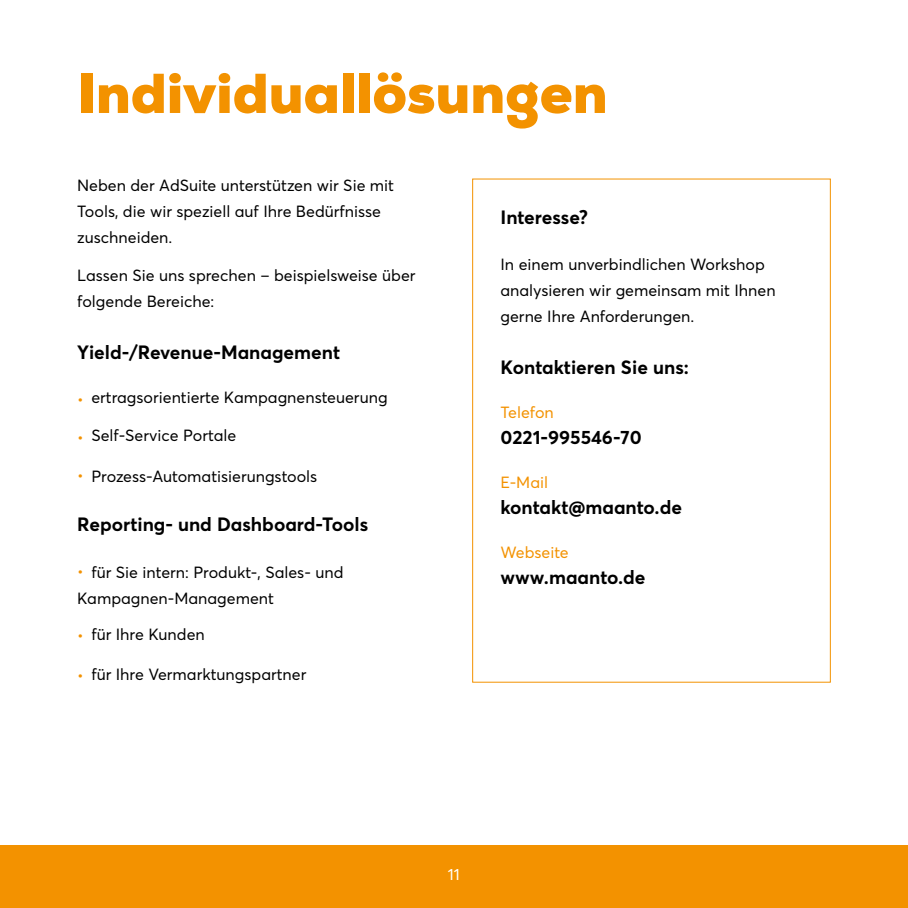
<style>
.page{position:relative;width:908px;height:908px;background:#fff}
.page>*{position:absolute;margin:0;border:0;box-sizing:border-box;transform-origin:0 0}
.t1{font:900 56px "Nexa";color:#f39200}
.t2{font:700 19px "Averta";color:#000}
.t3{font:16px/26px "Averta";color:#000}
.t4{font:16px "Averta";color:#f39200}
.t5{font:16px "Averta";color:#fff}
.s1{color:#f39200}
</style>
<div class="page">
<div style="left:0;top:845px;width:907px;height:62px;background:#f39200"></div>
<h1 class="t1" style="left:77px;top:57px;width:531px">Individuallösungen</h1>
<p class="t3" style="left:77px;top:172px;width:318px">Neben der AdSuite unterstützen wir Sie mit<br>Tools, die wir speziell auf Ihre Bedürfnisse zuschneiden.</p>
<p class="t3" style="left:77px;top:262px;width:340px">Lassen Sie uns sprechen – beispielsweise über folgende Bereiche:</p>
<p class="t2" style="left:77px;top:340px;width:264px">Yield-/Revenue-Management</p>
<p class="t3" style="left:77px;top:384px;width:312px"><span class="s1">•</span> ertragsorientierte Kampagnensteuerung</p>
<p class="t3" style="left:77px;top:422px;width:160px"><span class="s1">•</span> Self-Service Portale</p>
<p class="t3" style="left:77px;top:463px;width:241px"><span class="s1">•</span> Prozess-Automatisierungstools</p>
<p class="t2" style="left:77px;top:512px;width:292px">Reporting- und Dashboard-Tools</p>
<p class="t3" style="left:77px;top:559px;width:268px"><span class="s1">•</span> für Sie intern: Produkt-, Sales- und<br>Kampagnen-Management</p>
<p class="t3" style="left:77px;top:620px;width:129px"><span class="s1">•</span> für Ihre Kunden</p>
<p class="t3" style="left:77px;top:660px;width:231px"><span class="s1">•</span> für Ihre Vermarktungspartner</p>
<p class="t2" style="left:500px;top:205px;width:89px">Interesse?</p>
<p class="t3" style="left:500px;top:251px;width:276px">In einem unverbindlichen Workshop analysieren wir gemeinsam mit Ihnen gerne Ihre Anforderungen.</p>
<p class="t2" style="left:500px;top:355px;width:190px">Kontaktieren Sie uns:</p>
<p class="t4" style="left:500px;top:402px;width:55px">Telefon</p>
<p class="t2" style="left:500px;top:425px;width:143px">0221-995546-70</p>
<p class="t4" style="left:500px;top:472px;width:49px">E-Mail</p>
<p class="t2" style="left:500px;top:495px;width:183px">kontakt@maanto.de</p>
<p class="t4" style="left:500px;top:542px;width:70px">Webseite</p>
<p class="t2" style="left:500px;top:565px;width:146px">www.maanto.de</p>
<p class="t5" style="left:448px;top:864px;width:13px">11</p>
</div>
